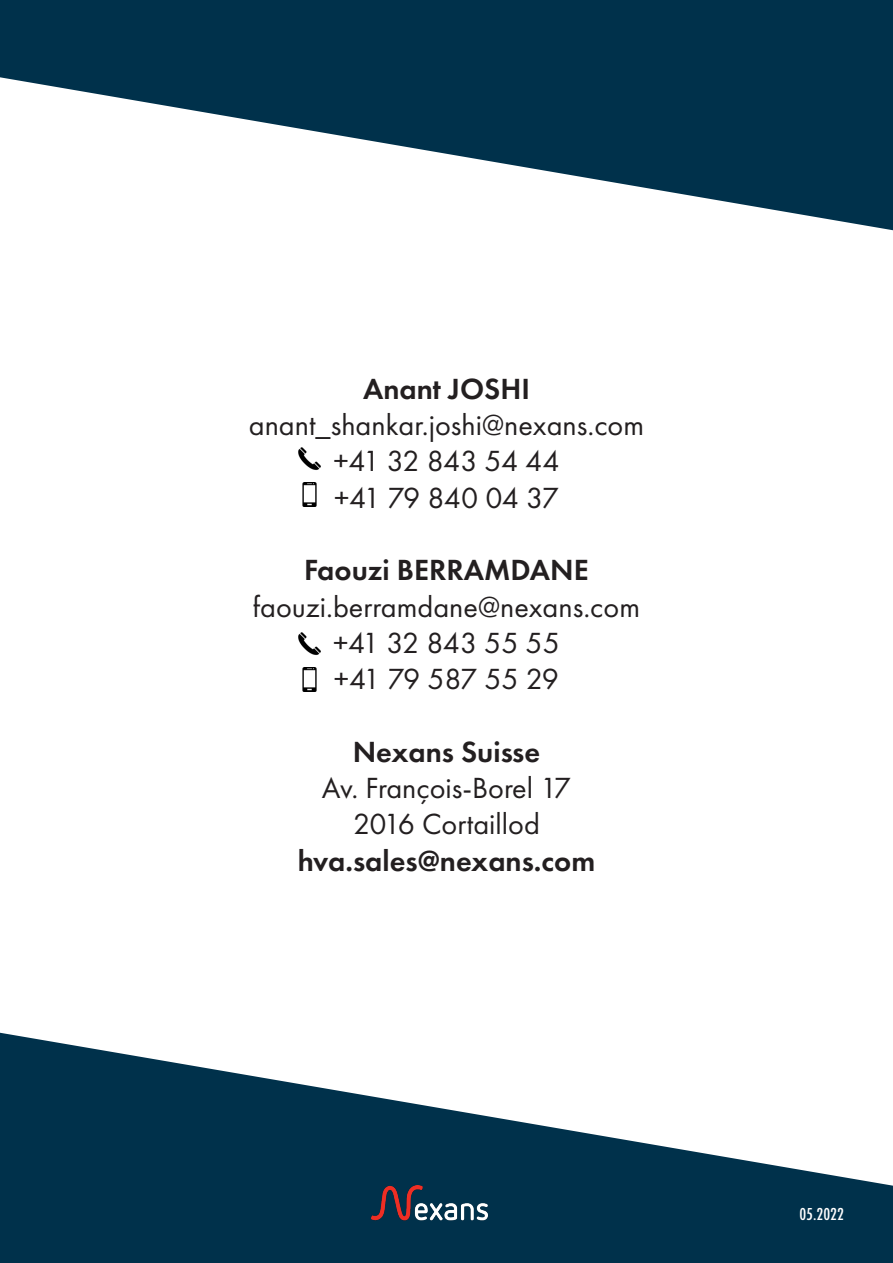
<style>
.page{position:relative;width:893px;height:1263px;background:#fff}
.page>*{position:absolute;margin:0;border:0;box-sizing:border-box;transform-origin:0 0}
.t1{font:30.3px "Futura PT";color:#231f20}
.t2{font:600 30.3px "Futura PT";color:#231f20}
.t3{font:30.3px "Futura PT";letter-spacing:-.025em;color:#231f20}
.t4{font:30.3px "Futura PT";letter-spacing:-.035em;color:#231f20}
.t5{font:30.3px "Futura PT";letter-spacing:-.045em;color:#231f20}
.t6{font:500 18px "Futura PT Cond";color:#fff}
</style>
<div class="page">
<svg style="left:0;top:1033px;width:893px;height:230px;fill:#00314b"></svg>
<svg style="left:0;top:0;width:893px;height:230px;fill:#00314b"></svg>
<img style="left:371px;top:1186px;width:117px;height:34px">
<img style="left:302px;top:482px;width:15px;height:25px">
<img style="left:302px;top:667px;width:15px;height:25px">
<img style="left:298px;top:447px;width:23px;height:23px">
<img style="left:298px;top:632px;width:23px;height:23px">
<p class="t2" style="left:363px;top:370px;width:168px">Anant JOSHI</p>
<p class="t1" style="left:249px;top:407px;width:397px">anant_shankar.joshi@nexans.com</p>
<p class="t3" style="left:333px;top:443px;width:228px">+41 32 843 54 44</p>
<p class="t4" style="left:334px;top:480px;width:226px">+41 79 840 04 37</p>
<p class="t2" style="left:304px;top:551px;width:286px">Faouzi BERRAMDANE</p>
<p class="t1" style="left:253px;top:588px;width:389px">faouzi.berramdane@nexans.com</p>
<p class="t1" style="left:333px;top:625px;width:228px">+41 32 843 55 55</p>
<p class="t5" style="left:334px;top:661px;width:227px">+41 79 587 55 29</p>
<p class="t2" style="left:353px;top:733px;width:189px">Nexans Suisse</p>
<p class="t1" style="left:322px;top:770px;width:251px">Av. François-Borel 17</p>
<p class="t1" style="left:353px;top:806px;width:188px">2016 Cortaillod</p>
<p class="t2" style="left:298px;top:841px;width:299px">hva.sales@nexans.com</p>
<p class="t6" style="left:799px;top:1204px;width:46px">05.2022</p>
</div>
